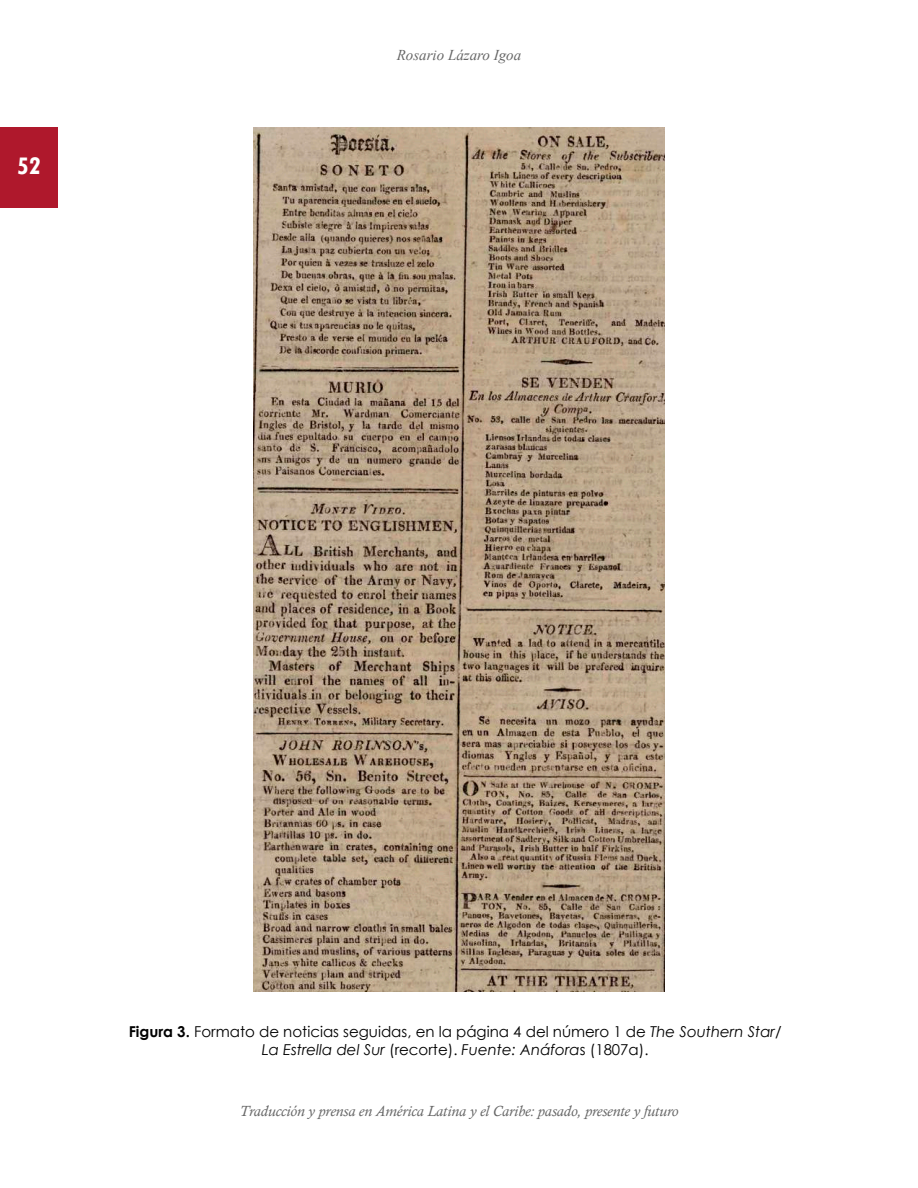
<style>
.page{position:relative;width:918px;height:1188px;background:#fff}
.page>*{position:absolute;margin:0;border:0;box-sizing:border-box;transform-origin:0 0}
.t1{font:700 condensed 27px "Tw Cen";color:#fff}
.t2{font:15px/18px "Century Gothic";color:#000;text-align:center}
.t3{font:italic 15px "Calisto";color:#666}
.t4{font:italic 15px "Times New Roman";color:#666}
.s1{font-weight:700}
.s2{font-style:italic}
</style>
<div class="page">
<div style="left:0;top:128px;width:58px;height:80px;background:#af182c"></div>
<img style="left:253px;top:128px;width:412px;height:864px">
<h1 class="t1" style="left:17px;top:149px;width:25px">52</h1>
<p class="t4" style="left:397px;top:45px;width:126px">Rosario Lázaro Igoa</p>
<p class="t2" style="left:129px;top:1023px;width:654px"><span class="s1">Figura 3.</span> Formato de noticias seguidas, en la página 4 del número 1 de <span class="s2">The Southern Star/<br>La Estrella del Sur</span> (recorte). <span class="s2">Fuente: Anáfora</span>s (1807a).</p>
<p class="t3" style="left:240px;top:1103px;width:440px">Traducción y prensa en América Latina y el Caribe: pasado, presente y futuro</p>
</div>
